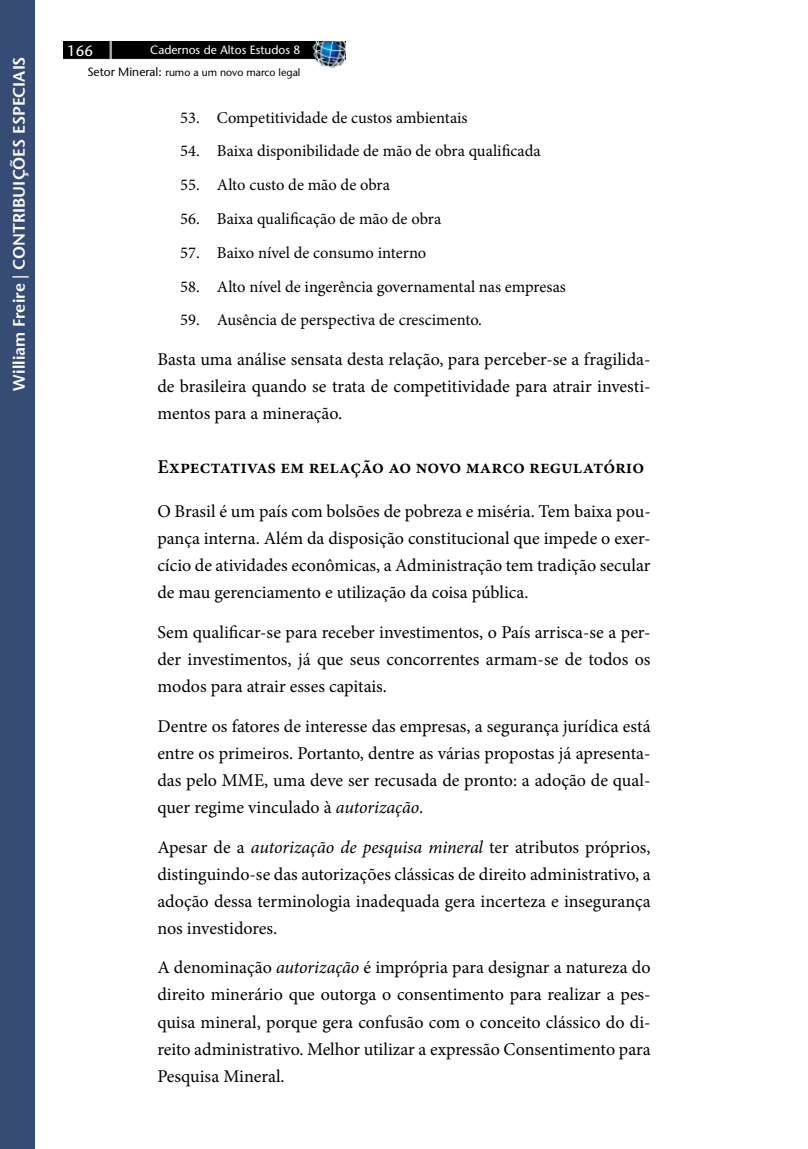
<style>
.page{position:relative;width:808px;height:1149px;background:#fff}
.page>*{position:absolute;margin:0;border:0;box-sizing:border-box;transform-origin:0 0}
.t1{font:600 19.5px "Minion Pro";color:#000}
.t2{font:18px/27px "Minion Pro";color:#000;text-align:justify}
.t3{font:16.5px "Minion Pro";color:#000}
.t4{font:600 16.5px "Stone Sans";color:#fff}
.t5{font:500 15px "Stone Sans Std";color:#fff}
.t6{font:500 12px "Stone Sans Std";color:#fff}
.t7{font:500 10.5px "Stone Sans Std";color:#000}
.s1{font-size:12px}
.s2{font-style:italic}
</style>
<div class="page">
<div style="left:0;top:0;width:35px;height:1148px;background:#364c75"></div>
<img style="left:64px;top:42px;width:282px;height:25px">
<p class="t4" style="left:9px;top:390px;width:336px;rotate:-90deg">William Freire | CONTRIBUIÇÕES ESPECIAIS</p>
<p class="t5" style="left:67px;top:42px;width:27px">166</p>
<p class="t6" style="left:150px;top:43px;width:152px">Cadernos de Altos Estudos 8</p>
<p class="t7" style="left:87px;top:66px;width:215px"><span class="s1">Setor Mineral:</span> rumo a um novo marco legal</p>
<p class="t3" style="left:180px;top:106px;width:289px">53. Competitividade de custos ambientais</p>
<p class="t3" style="left:180px;top:140px;width:362px">54. Baixa disponibilidade de mão de obra qualificada</p>
<p class="t3" style="left:180px;top:174px;width:211px">55. Alto custo de mão de obra</p>
<p class="t3" style="left:180px;top:208px;width:262px">56. Baixa qualificação de mão de obra</p>
<p class="t3" style="left:180px;top:241px;width:248px">57. Baixo nível de consumo interno</p>
<p class="t3" style="left:180px;top:275px;width:387px">58. Alto nível de ingerência governamental nas empresas</p>
<p class="t3" style="left:180px;top:309px;width:303px">59. Ausência de perspectiva de crescimento.</p>
<p class="t2" style="left:157px;top:346px;width:495px">Basta uma análise sensata desta relação, para perceber-se a fragilida&shy;de brasileira quando se trata de competitividade para atrair investi&shy;mentos para a mineração.</p>
<p class="t1" style="left:157px;top:453px;width:488px">Expectativas em relação ao novo marco regulatório</p>
<p class="t2" style="left:157px;top:497px;width:495px">O Brasil é um país com bolsões de pobreza e miséria. Tem baixa pou&shy;pança interna. Além da disposição constitucional que impede o exer&shy;cício de atividades econômicas, a Administração tem tradição secular de mau gerenciamento e utilização da coisa pública.</p>
<p class="t2" style="left:157px;top:618px;width:495px">Sem qualificar-se para receber investimentos, o País arrisca-se a per&shy;der investimentos, já que seus concorrentes armam-se de todos os modos para atrair esses capitais.</p>
<p class="t2" style="left:157px;top:712px;width:495px">Dentre os fatores de interesse das empresas, a segurança jurídica está entre os primeiros. Portanto, dentre as várias propostas já apresenta&shy;das pelo MME, uma deve ser recusada de pronto: a adoção de qual&shy;quer regime vinculado à <span class="s2">autorização</span>.</p>
<p class="t2" style="left:157px;top:833px;width:495px">Apesar de a <span class="s2">autorização de pesquisa mineral</span> ter atributos próprios, distinguindo-se das autorizações clássicas de direito administrativo, a adoção dessa terminologia inadequada gera incerteza e insegurança nos investidores.</p>
<p class="t2" style="left:157px;top:953px;width:495px">A denominação <span class="s2">autorização</span> é imprópria para designar a natureza do direito minerário que outorga o consentimento para realizar a pes&shy;quisa mineral, porque gera confusão com o conceito clássico do di&shy;reito administrativo. Melhor utilizar a expressão Consentimento para Pesquisa Mineral.</p>
</div>
